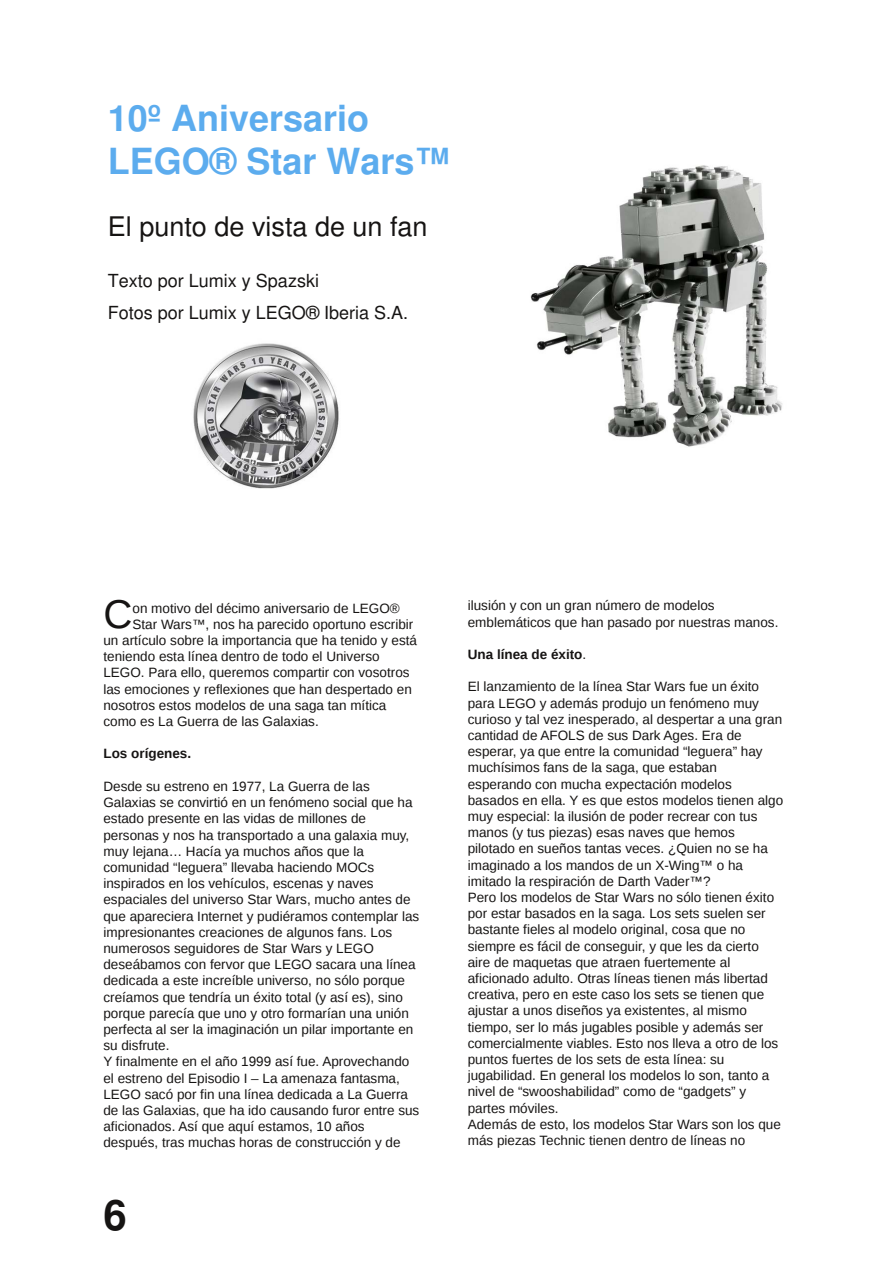
<style>
.page{position:relative;width:893px;height:1263px;background:#fff}
.page>*{position:absolute;margin:0;border:0;box-sizing:border-box;transform-origin:0 0}
.t1{font:700 42px "Free Sans";color:#161413}
.t2{font:40.2px "Liberation Sans";color:#161413}
.t3{font:700 36px/43.2px "Free Sans";color:#5cacee}
.t4{font:27px "Free Sans";color:#161413}
.t5{font:18px/32.4px "Free Sans";color:#161413}
.t6{font:13.5px/16.2px "Liberation Sans";color:#161413}
.t7{font:700 13.5px "Liberation Sans";color:#161413}
.s1{font-weight:400}
</style>
<div class="page">
<img style="left:193px;top:343px;width:146px;height:146px">
<img style="left:530px;top:165px;width:253px;height:282px">
<h3 class="t3" style="left:108px;top:96px;width:344px">10º Aniversario<br>LEGO® Star Wars™</h3>
<h3 class="t4" style="left:108px;top:209px;width:321px">El punto de vista de un fan</h3>
<h3 class="t5" style="left:108px;top:264px;width:302px">Texto por Lumix y Spazski<br>Fotos por Lumix y LEGO® Iberia S.A.</h3>
<h2 class="t2" style="left:103px;top:592px;width:31px">C</h2>
<p class="t6" style="left:132px;top:600px;width:269px">on motivo del décimo aniversario de LEGO®</p>
<p class="t6" style="left:132px;top:616px;width:282px">Star Wars™, nos ha parecido oportuno escribir</p>
<p class="t6" style="left:103px;top:632px;width:315px">un artículo sobre la importancia que ha tenido y está</p>
<p class="t6" style="left:103px;top:648px;width:278px">teniendo esta línea dentro de todo el Universo</p>
<p class="t6" style="left:103px;top:665px;width:308px">LEGO. Para ello, queremos compartir con vosotros</p>
<p class="t6" style="left:103px;top:681px;width:310px">las emociones y reflexiones que han despertado en</p>
<p class="t6" style="left:103px;top:697px;width:284px">nosotros estos modelos de una saga tan mítica</p>
<p class="t6" style="left:103px;top:713px;width:217px">como es La Guerra de las Galaxias.</p>
<p class="t7" style="left:103px;top:746px;width:89px">Los orígenes.</p>
<p class="t6" style="left:103px;top:778px;width:317px">Desde su estreno en 1977, La Guerra de las Galaxias se convirtió en un fenómeno social que ha estado presente en las vidas de millones de personas y nos ha transportado a una galaxia muy, muy lejana… Hacía ya muchos años que la comunidad “leguera” llevaba haciendo MOCs inspirados en los vehículos, escenas y naves espaciales del universo Star Wars, mucho antes de que apareciera Internet y pudiéramos contemplar las impresionantes creaciones de algunos fans. Los numerosos seguidores de Star Wars y LEGO deseábamos con fervor que LEGO sacara una línea dedicada a este increíble universo, no sólo porque creíamos que tendría un éxito total (y así es), sino porque parecía que uno y otro formarían una unión perfecta al ser la imaginación un pilar importante en su disfrute.<br>Y finalmente en el año 1999 así fue. Aprovechando el estreno del Episodio I – La amenaza fantasma, LEGO sacó por fin una línea dedicada a La Guerra de las Galaxias, que ha ido causando furor entre sus aficionados. Así que aquí estamos, 10 años después, tras muchas horas de construcción y de</p>
<h1 class="t1" style="left:103px;top:1188px;width:25px">6</h1>
<p class="t6" style="left:468px;top:597px;width:312px">ilusión y con un gran número de modelos emblemáticos que han pasado por nuestras manos.</p>
<p class="t7" style="left:468px;top:647px;width:120px">Una línea de éxito<span class="s1">.</span></p>
<p class="t6" style="left:468px;top:678px;width:317px">El lanzamiento de la línea Star Wars fue un éxito para LEGO y además produjo un fenómeno muy curioso y tal vez inesperado, al despertar a una gran cantidad de AFOLS de sus Dark Ages. Era de esperar, ya que entre la comunidad “leguera” hay muchísimos fans de la saga, que estaban esperando con mucha expectación modelos basados en ella. Y es que estos modelos tienen algo muy especial: la ilusión de poder recrear con tus manos (y tus piezas) esas naves que hemos pilotado en sueños tantas veces. ¿Quien no se ha imaginado a los mandos de un X-Wing™ o ha imitado la respiración de Darth Vader™?<br>Pero los modelos de Star Wars no sólo tienen éxito por estar basados en la saga. Los sets suelen ser bastante fieles al modelo original, cosa que no siempre es fácil de conseguir, y que les da cierto aire de maquetas que atraen fuertemente al aficionado adulto. Otras líneas tienen más libertad creativa, pero en este caso los sets se tienen que ajustar a unos diseños ya existentes, al mismo tiempo, ser lo más jugables posible y además ser comercialmente viables. Esto nos lleva a otro de los puntos fuertes de los sets de esta línea: su jugabilidad. En general los modelos lo son, tanto a nivel de “swooshabilidad” como de “gadgets” y partes móviles.<br>Además de esto, los modelos Star Wars son los que más piezas Technic tienen dentro de líneas no</p>
</div>
